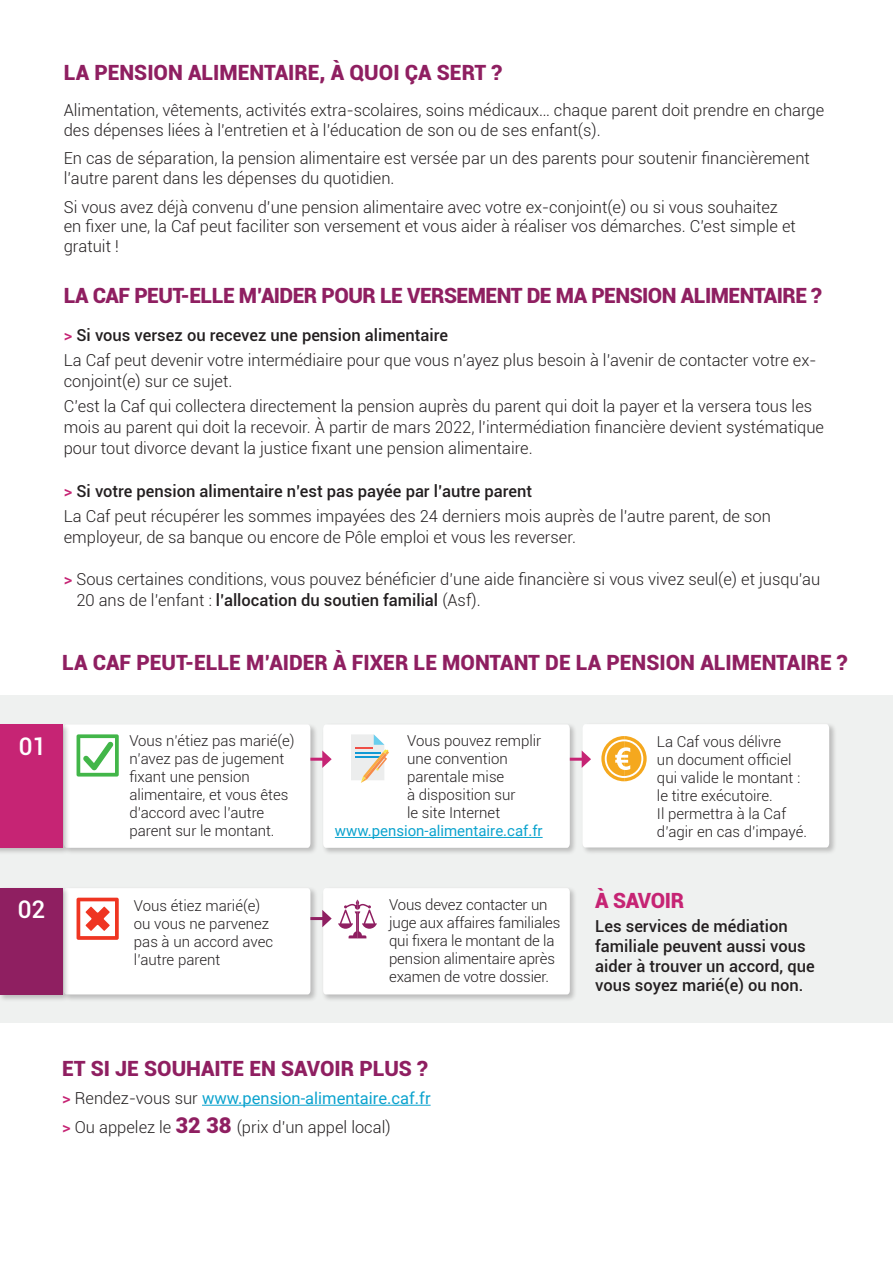
<style>
.page{position:relative;width:893px;height:1263px;background:#fff}
.page>*{position:absolute;margin:0;border:0;box-sizing:border-box;transform-origin:0 0}
.t1{font:500 24.3px "Roboto";color:#fff}
.t2{font:900 21px "Roboto";color:#8f1f61}
.t3{font:900 21px "Roboto";letter-spacing:-.025em;color:#8f1f61}
.t4{font:900 21px "Roboto";letter-spacing:-.02em;color:#c62474}
.t5{font:300 16.5px/21px "Roboto";color:#231f20}
.t6{font:500 16.5px/19.8px "Roboto";color:#231f20}
.t7{font:300 15px/18px "Roboto";color:#231f20}
.t8{font:15px "Roboto";color:#0ba3ce}
.s1{color:#c62474}
.s2{font-weight:500;color:#c62474}
.s3{font-weight:500}
.s4{font-weight:400;color:#0ba3ce}
.s5{font-weight:900;font-size:21.75px;color:#8f1f61}
</style>
<div class="page">
<div style="left:0;top:695px;width:893px;height:328px;background:#eff1f0"></div>
<div style="left:62px;top:886px;width:256px;height:116px;background:#231f20;opacity:.25"></div>
<div style="left:0;top:886px;width:70px;height:116px;background:#231f20;opacity:.25"></div>
<div style="left:0;top:888px;width:62px;height:106px;background:#8f1f61"></div>
<div style="left:321px;top:886px;width:256px;height:116px;background:#231f20;opacity:.25"></div>
<div style="left:322px;top:723px;width:255px;height:132px;background:#231f20;opacity:.25"></div>
<div style="left:581px;top:722px;width:256px;height:133px;background:#231f20;opacity:.25"></div>
<div style="left:62px;top:723px;width:256px;height:133px;background:#231f20;opacity:.25"></div>
<div style="left:0;top:723px;width:70px;height:133px;background:#231f20;opacity:.25"></div>
<div style="left:0;top:724px;width:63px;height:124px;background:#c62474"></div>
<hr style="left:310px;top:758px;width:15px;height:3px;background:#c62474">
<hr style="left:570px;top:758px;width:14px;height:3px;background:#c62474">
<hr style="left:310px;top:917px;width:15px;height:3px;background:#8f1f61">
<div style="left:322px;top:888px;width:248px;height:106px;background:#fff"></div>
<svg style="left:322px;top:724px;width:248px;height:124px"></svg>
<div style="left:64px;top:724px;width:246px;height:124px;background:#fff"></div>
<div style="left:582px;top:724px;width:247px;height:123px;background:#fff"></div>
<svg style="left:64px;top:888px;width:246px;height:106px"></svg>
<hr style="left:202px;top:1105px;width:229px;height:1px;background:#0ba3ce">
<p class="t2" style="left:64px;top:57px;width:440px">LA PENSION ALIMENTAIRE, À QUOI ÇA SERT ?</p>
<p class="t5" style="left:64px;top:100px;width:762px;line-height:19.8px">Alimentation, vêtements, activités extra-scolaires, soins médicaux… chaque parent doit prendre en charge des dépenses liées à l’entretien et à l’éducation de son ou de ses enfant(s).</p>
<p class="t5" style="left:64px;top:148px;width:747px;line-height:19.8px">En cas de séparation, la pension alimentaire est versée par un des parents pour soutenir financièrement l’autre parent dans les dépenses du quotidien.</p>
<p class="t5" style="left:64px;top:196px;width:734px;line-height:19.8px">Si vous avez déjà convenu d’une pension alimentaire avec votre ex-conjoint(e) ou si vous souhaitez en fixer une, la Caf peut faciliter son versement et vous aider à réaliser vos démarches. C’est simple et gratuit !</p>
<p class="t3" style="left:64px;top:281px;width:760px">LA CAF PEUT-ELLE M’AIDER POUR LE VERSEMENT DE MA PENSION ALIMENTAIRE ?</p>
<p class="t6" style="left:64px;top:324px;width:386px"><span class="s1">&gt;</span> Si vous versez ou recevez une pension alimentaire</p>
<p class="t5" style="left:64px;top:349px;width:754px">La Caf peut devenir votre intermédiaire pour que vous n’ayez plus besoin à l’avenir de contacter votre ex&shy;conjoint(e) sur ce sujet.</p>
<p class="t5" style="left:64px;top:395px;width:762px">C’est la Caf qui collectera directement la pension auprès du parent qui doit la payer et la versera tous les mois au parent qui doit la recevoir. À partir de mars 2022, l’intermédiation financière devient systématique pour tout divorce devant la justice fixant une pension alimentaire.</p>
<p class="t6" style="left:64px;top:480px;width:470px"><span class="s1">&gt;</span> Si votre pension alimentaire n’est pas payée par l’autre parent</p>
<p class="t5" style="left:64px;top:505px;width:709px">La Caf peut récupérer les sommes impayées des 24 derniers mois auprès de l’autre parent, de son employeur, de sa banque ou encore de Pôle emploi et vous les reverser.</p>
<p class="t5" style="left:76px;top:568px;width:745px;text-indent:-13px"><span class="s2">&gt;</span> Sous certaines conditions, vous pouvez bénéficier d’une aide financière si vous vivez seul(e) et jusqu’au<br>20 ans de l’enfant : <span class="s3">l’allocation du soutien familial</span> (Asf).</p>
<p class="t2" style="left:62px;top:648px;width:787px">LA CAF PEUT-ELLE M’AIDER À FIXER LE MONTANT DE LA PENSION ALIMENTAIRE ?</p>
<p class="t1" style="left:19px;top:729px;width:29px">01</p>
<p class="t7" style="left:129px;top:731px;width:167px">Vous n’étiez pas marié(e) n’avez pas de jugement fixant une pension alimentaire, et vous êtes d’accord avec l’autre parent sur le montant.</p>
<p class="t7" style="left:407px;top:731px;width:136px">Vous pouvez remplir une convention parentale mise<br>à disposition sur</p>
<p class="t7" style="left:407px;top:803px;width:95px">le site Internet</p>
<p class="t8" style="left:335px;top:820px;width:209px">www.pension-alimentaire.caf.fr</p>
<p class="t1" style="left:18px;top:892px;width:29px">02</p>
<p class="t7" style="left:134px;top:896px;width:141px">Vous étiez marié(e) ou vous ne parvenez pas à un accord avec l’autre parent</p>
<p class="t7" style="left:389px;top:895px;width:173px">Vous devez contacter un juge aux affaires familiales qui fixera le montant de la pension alimentaire après examen de votre dossier.</p>
<p class="t2" style="left:62px;top:1053px;width:367px">ET SI JE SOUHAITE EN SAVOIR PLUS ?</p>
<p class="t5" style="left:62px;top:1083px;width:370px;line-height:28.5px"><span class="s2">&gt;</span> Rendez-vous sur <span class="s4">www.pension-alimentaire.caf.fr </span><span class="s2">&gt;</span> Ou appelez le <span class="s5">32 38</span> (prix d’un appel local)</p>
<p class="t7" style="left:657px;top:732px;width:152px">La Caf vous délivre<br>un document officiel qui valide le montant : le titre exécutoire.<br>Il permettra à la Caf d’agir en cas d’impayé.</p>
<p class="t4" style="left:595px;top:886px;width:90px">À SAVOIR</p>
<p class="t6" style="left:595px;top:916px;width:221px">Les services de médiation familiale peuvent aussi vous aider à trouver un accord, que vous soyez marié(e) ou non.</p>
</div>
